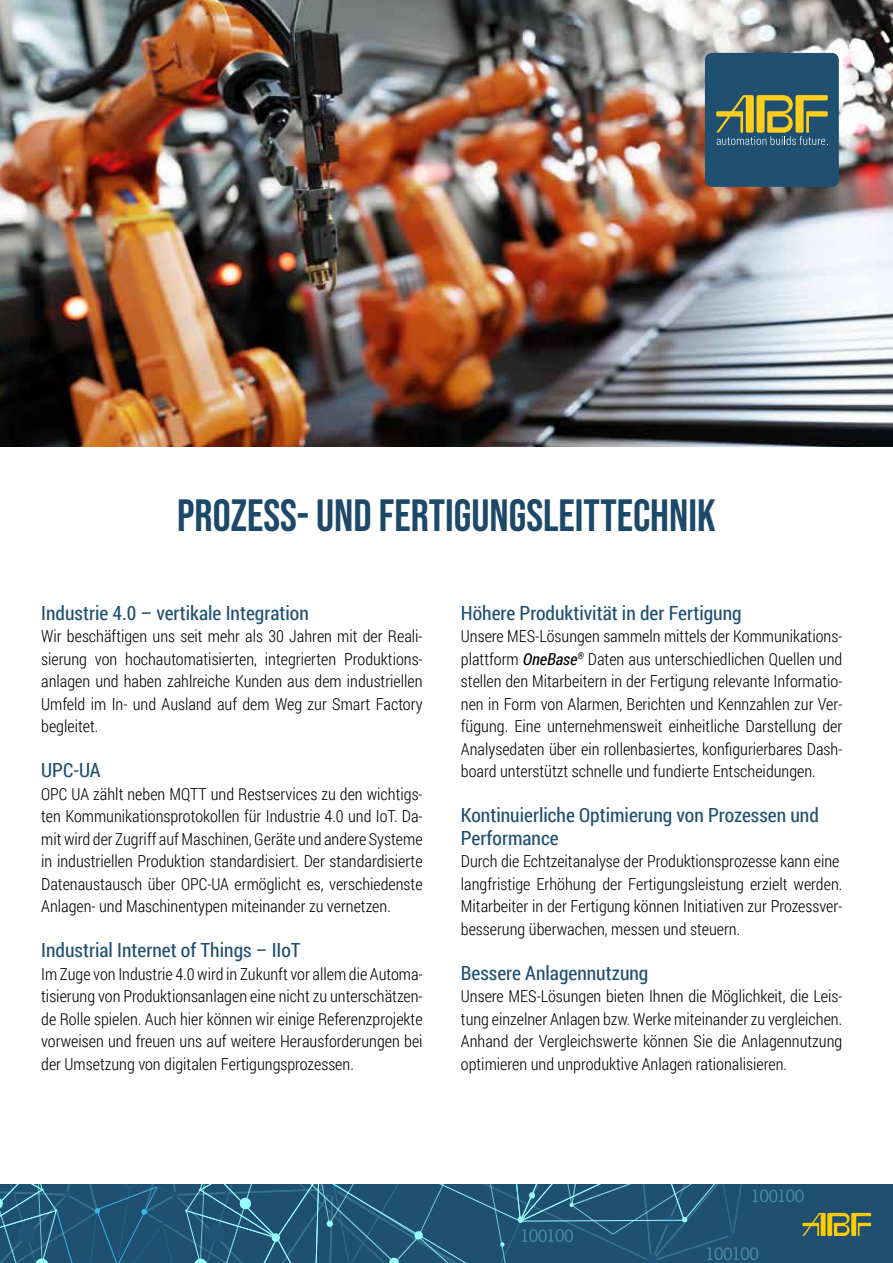
<style>
.page{position:relative;width:893px;height:1263px;background:#fff}
.page>*{position:absolute;margin:0;border:0;box-sizing:border-box;transform-origin:0 0}
.t1{font:45px "Bebas Neue";color:#1d4969}
.t2{font:19.5px/22.5px "Roboto Condensed";color:#1f5072}
.t3{font:300 16.5px/22.5px "Roboto Condensed";color:#000;text-align:justify}
.s1{font-weight:400;font-style:italic}
</style>
<div class="page">
<div style="left:0;top:1185px;width:893px;height:78px;background:#1f5072"></div>
<svg style="left:0;top:1185px;width:871px;height:78px"></svg>
<img style="left:0;top:0;width:893px;height:446px">
<div style="left:705px;top:53px;width:134px;height:134px;background:#1f5072;border-radius:7px"></div>
<svg style="left:716px;top:95px;width:112px;height:50px"></svg>
<h1 class="t1" style="left:177px;top:490px;width:540px">PROZESS- UND FERTIGUNGSLEITTECHNIK</h1>
<p class="t2" style="left:41px;top:601px;width:269px">Industrie 4.0 – vertikale Integration</p>
<p class="t3" style="left:41px;top:624px;width:383px">Wir beschäftigen uns seit mehr als 30 Jahren mit der Reali&shy;sierung von hochautomatisierten, integrierten Produktions&shy;anlagen und haben zahlreiche Kunden aus dem industriellen Umfeld im In- und Ausland auf dem Weg zur Smart Factory begleitet.</p>
<p class="t2" style="left:41px;top:758px;width:61px">UPC-UA</p>
<p class="t3" style="left:41px;top:782px;width:383px">OPC UA zählt neben MQTT und Restservices zu den wichtigs&shy;ten Kommunikationsprotokollen für Industrie 4.0 und IoT. Da&shy;mit wird der Zugriff auf Maschinen, Geräte und andere Systeme in industriellen Produktion standardisiert. Der standardisierte Datenaustausch über OPC-UA ermöglicht es, verschiedenste Anlagen- und Maschinentypen miteinander zu vernetzen.</p>
<p class="t2" style="left:41px;top:938px;width:261px">Industrial Internet of Things – IIoT</p>
<p class="t3" style="left:41px;top:962px;width:383px">Im Zuge von Industrie 4.0 wird in Zukunft vor allem die Automa&shy;tisierung von Produktionsanlagen eine nicht zu unterschätzen&shy;de Rolle spielen. Auch hier können wir einige Referenzprojekte vorweisen und freuen uns auf weitere Herausforderungen bei der Umsetzung von digitalen Fertigungsprozessen.</p>
<p class="t2" style="left:461px;top:601px;width:282px">Höhere Produktivität in der Fertigung</p>
<p class="t3" style="left:461px;top:624px;width:383px">Unsere MES-Lösungen sammeln mittels der Kommunikations&shy;plattform <span class="s1">OneBase</span><sup>®</sup> Daten aus unterschiedlichen Quellen und stellen den Mitarbeitern in der Fertigung relevante Informatio&shy;nen in Form von Alarmen, Berichten und Kennzahlen zur Ver&shy;fügung. Eine unternehmensweit einheitliche Darstellung der Analysedaten über ein rollenbasiertes, konfigurierbares Dash&shy;board unterstützt schnelle und fundierte Entscheidungen.</p>
<p class="t2" style="left:461px;top:803px;width:359px">Kontinuierliche Optimierung von Prozessen und<br>Performance</p>
<p class="t3" style="left:461px;top:849px;width:383px;text-align:left">Durch die Echtzeitanalyse der Produktionsprozesse kann eine langfristige Erhöhung der Fertigungsleistung erzielt werden.<br>Mitarbeiter in der Fertigung können Initiativen zur Prozessver&shy;besserung überwachen, messen und steuern.</p>
<p class="t2" style="left:461px;top:961px;width:189px">Bessere Anlagennutzung</p>
<p class="t3" style="left:461px;top:984px;width:383px">Unsere MES-Lösungen bieten Ihnen die Möglichkeit, die Leis&shy;tung einzelner Anlagen bzw. Werke miteinander zu vergleichen.<br>Anhand der Vergleichswerte können Sie die Anlagennutzung optimieren und unproduktive Anlagen rationalisieren.</p>
</div>
